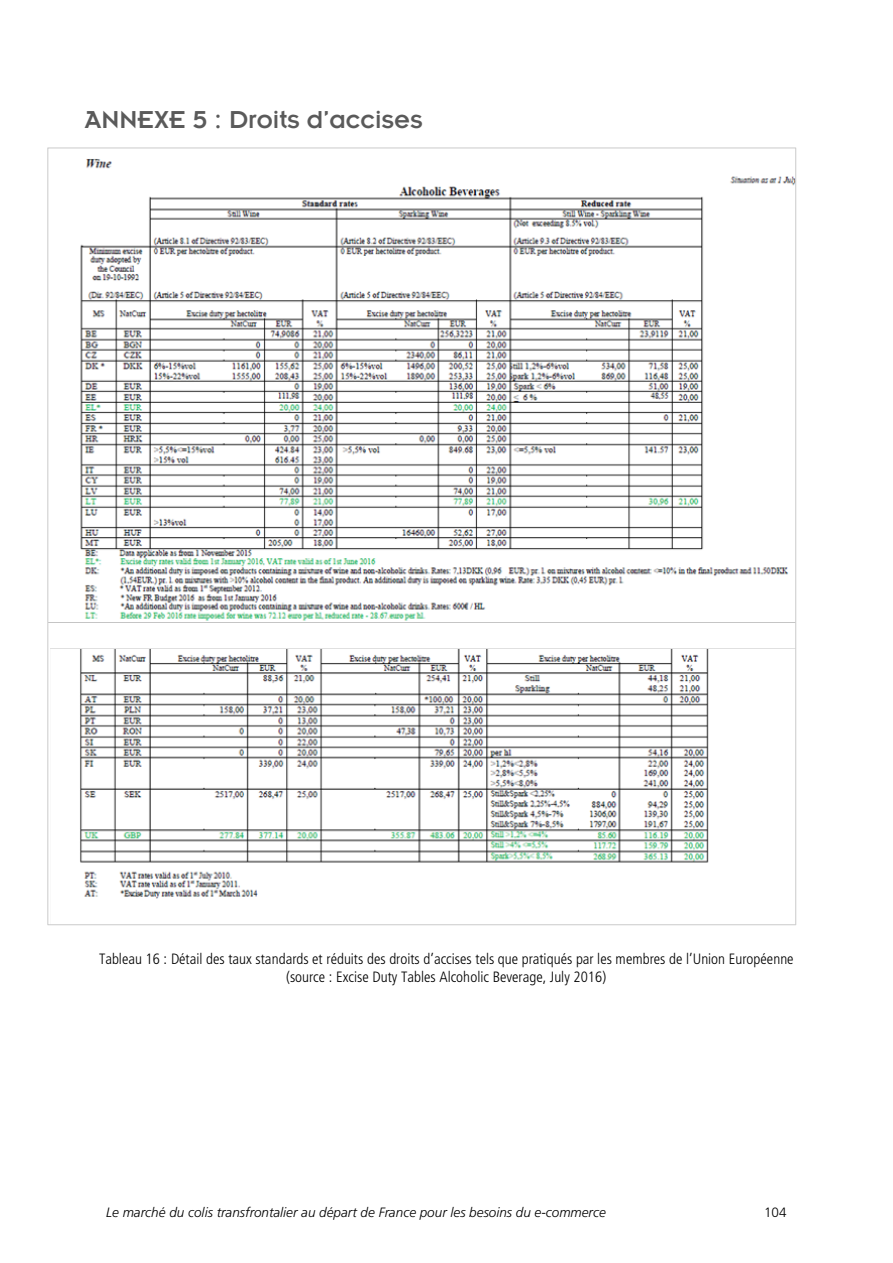
<style>
.page{position:relative;width:893px;height:1263px;background:#fff}
.page>*{position:absolute;margin:0;border:0;box-sizing:border-box;transform-origin:0 0}
.t1{font:27px "Insignia LT Std";color:#5a5a5a}
.t2{font:300 condensed 15px/17.7px "Frutiger LT Std";color:#000;text-align:center}
.t3{font:italic 300 13.5px "Frutiger LT Std";letter-spacing:.005em;color:#000}
.t4{font:300 13.5px "Frutiger LT Std";color:#000}
</style>
<div class="page">
<img style="left:49px;top:159px;width:745px;height:740px">
<p class="t1" style="left:85px;top:106px;width:339px">ANNEXE 5 : Droits d’accises</p>
<p class="t2" style="left:99px;top:950px;width:696px">Tableau 16 : Détail des taux standards et réduits des droits d’accises tels que pratiqués par les membres de l’Union Européenne (source : Excise Duty Tables Alcoholic Beverage, July 2016)</p>
<p class="t3" style="left:106px;top:1204px;width:501px">Le marché du colis transfrontalier au départ de France pour les besoins du e-commerce</p>
<p class="t4" style="left:764px;top:1205px;width:24px">104</p>
</div>
